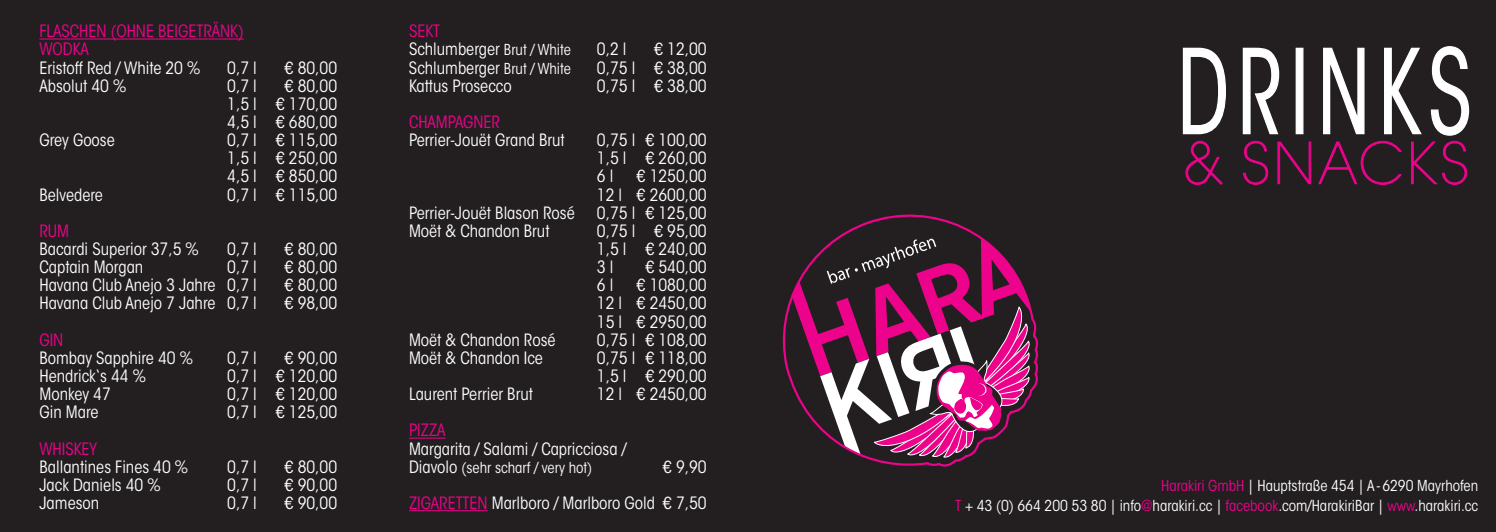
<style>
.page{position:relative;width:1496px;height:532px;background:#fff}
.page>*{position:absolute;margin:0;border:0;box-sizing:border-box;transform-origin:0 0}
.t1{font:200 56.25px "ITC Avant Garde Std";letter-spacing:.06em;color:#ed028c}
.t2{font:condensed 16.88px/18.1px "ITC Avant Garde Std";color:#fff;text-align:justify}
.t3{font:condensed 16.88px/18.1px "ITC Avant Garde Std";color:#ed028c}
.t4{font:condensed 15px/20px "ITC Avant Garde Std";color:#fff;text-align:right}
.s1{color:#ed028c}
.s2{font-size:15px}
.s3{font-size:16.88px}
</style>
<div class="page">
<div style="left:0;top:0;width:1495px;height:531px;background:#231f20"></div>
<svg style="left:782px;top:214px;width:256px;height:172px"></svg>
<svg style="left:787px;top:236px;width:249px;height:231px"></svg>
<svg style="left:1182px;top:46px;width:287px;height:139px"></svg>
<hr style="left:39px;top:39px;width:205px;height:1px;background:#ed028c">
<hr style="left:409px;top:437px;width:36px;height:1px;background:#ed028c">
<hr style="left:409px;top:510px;width:78px;height:1px;background:#ed028c">
<p class="t3" style="left:39px;top:22px;width:206px">Flaschen (Ohne Beigetränk)<br>Wodka</p>
<p class="t2" style="left:39px;top:58px;width:162px">Eristoff Red / White 20 %</p>
<p class="t2" style="left:227px;top:58px;width:31px">0,7 l</p>
<p class="t2" style="left:284px;top:58px;width:54px">€ 80,00</p>
<p class="t2" style="left:39px;top:77px;width:88px">Absolut 40 %</p>
<p class="t2" style="left:227px;top:77px;width:31px">0,7 l</p>
<p class="t2" style="left:227px;top:77px;width:111px;text-indent:57px">€ 80,00<br>1,5 l € 170,00<br>4,5 l € 680,00</p>
<p class="t2" style="left:39px;top:131px;width:77px">Grey Goose</p>
<p class="t2" style="left:227px;top:131px;width:111px">0,7 l € 115,00<br>1,5 l € 250,00<br>4,5 l € 850,00</p>
<p class="t2" style="left:39px;top:185px;width:65px">Belvedere</p>
<p class="t2" style="left:227px;top:185px;width:111px">0,7 l € 115,00</p>
<p class="t3" style="left:39px;top:222px;width:29px">Rum</p>
<p class="t2" style="left:39px;top:240px;width:161px">Bacardi Superior 37,5 %</p>
<p class="t2" style="left:227px;top:240px;width:31px">0,7 l</p>
<p class="t2" style="left:284px;top:240px;width:54px">€ 80,00</p>
<p class="t2" style="left:39px;top:258px;width:105px">Captain Morgan</p>
<p class="t2" style="left:227px;top:258px;width:31px">0,7 l</p>
<p class="t2" style="left:284px;top:258px;width:54px">€ 80,00</p>
<p class="t2" style="left:39px;top:276px;width:219px">Havana Club Anejo 3 Jahre 0,7 l</p>
<p class="t2" style="left:284px;top:276px;width:54px">€ 80,00</p>
<p class="t2" style="left:39px;top:294px;width:219px">Havana Club Anejo 7 Jahre 0,7 l</p>
<p class="t2" style="left:284px;top:294px;width:54px">€ 98,00</p>
<p class="t3" style="left:39px;top:330px;width:25px">Gin</p>
<p class="t2" style="left:39px;top:348px;width:155px">Bombay Sapphire 40 %</p>
<p class="t2" style="left:227px;top:348px;width:31px">0,7 l</p>
<p class="t2" style="left:284px;top:348px;width:54px">€ 90,00</p>
<p class="t2" style="left:39px;top:367px;width:108px">Hendrick‘s 44 %</p>
<p class="t2" style="left:227px;top:367px;width:111px">0,7 l € 120,00</p>
<p class="t2" style="left:39px;top:385px;width:73px">Monkey 47</p>
<p class="t2" style="left:227px;top:385px;width:111px">0,7 l € 120,00</p>
<p class="t2" style="left:39px;top:403px;width:61px">Gin Mare</p>
<p class="t2" style="left:227px;top:403px;width:111px">0,7 l € 125,00</p>
<p class="t3" style="left:39px;top:439px;width:59px">Whiskey</p>
<p class="t2" style="left:39px;top:457px;width:150px">Ballantines Fines 40 %</p>
<p class="t2" style="left:227px;top:457px;width:31px">0,7 l</p>
<p class="t2" style="left:284px;top:457px;width:54px">€ 80,00</p>
<p class="t2" style="left:39px;top:475px;width:123px">Jack Daniels 40 %</p>
<p class="t2" style="left:227px;top:475px;width:31px">0,7 l</p>
<p class="t2" style="left:284px;top:475px;width:54px">€ 90,00</p>
<p class="t2" style="left:39px;top:493px;width:61px">Jameson</p>
<p class="t2" style="left:227px;top:493px;width:31px">0,7 l</p>
<p class="t2" style="left:284px;top:493px;width:54px">€ 90,00</p>
<p class="t2" style="left:409px;top:22px;width:163px"><span class="s1">Sekt<br></span>Schlumberger <span class="s2">Brut / White</span></p>
<p class="t2" style="left:597px;top:40px;width:31px">0,2 l</p>
<p class="t2" style="left:653px;top:40px;width:54px">€ 12,00</p>
<p class="t2" style="left:409px;top:58px;width:163px">Schlumberger <span class="s2">Brut / White</span></p>
<p class="t2" style="left:597px;top:58px;width:111px">0,75 l € 38,00</p>
<p class="t2" style="left:409px;top:77px;width:104px">Kattus Prosecco</p>
<p class="t2" style="left:597px;top:77px;width:111px">0,75 l € 38,00</p>
<p class="t3" style="left:409px;top:113px;width:11px">Champag</p>
<p class="t3" style="left:473px;top:113px;width:28px">ner</p>
<p class="t2" style="left:409px;top:131px;width:157px">Perrier-Jouët Grand Brut</p>
<p class="t2" style="left:597px;top:131px;width:111px">0,75 l € 100,00<br>1,5 l € 260,00<br>6 l</p>
<p class="t2" style="left:597px;top:167px;width:111px;text-align:right">€ 1250,00<br>12 l € 2600,00</p>
<p class="t2" style="left:409px;top:203px;width:167px">Perrier-Jouët Blason Rosé</p>
<p class="t2" style="left:597px;top:203px;width:111px">0,75 l € 125,00</p>
<p class="t2" style="left:409px;top:222px;width:142px">Moët &amp; Chandon Brut</p>
<p class="t2" style="left:597px;top:222px;width:111px">0,75 l € 95,00<br>1,5 l € 240,00<br>3 l</p>
<p class="t2" style="left:645px;top:258px;width:63px">€ 540,00</p>
<p class="t2" style="left:597px;top:276px;width:111px;text-indent:39px">€ 1080,00<br>12 l € 2450,00<br>15 l € 2950,00</p>
<p class="t2" style="left:597px;top:276px;width:18px">6 l</p>
<p class="t2" style="left:409px;top:330px;width:148px">Moët &amp; Chandon Rosé</p>
<p class="t2" style="left:597px;top:330px;width:111px">0,75 l € 108,00</p>
<p class="t2" style="left:409px;top:348px;width:135px">Moët &amp; Chandon Ice</p>
<p class="t2" style="left:597px;top:348px;width:111px">0,75 l € 118,00<br>1,5 l € 290,00</p>
<p class="t2" style="left:409px;top:385px;width:125px">Laurent Perrier Brut</p>
<p class="t2" style="left:597px;top:385px;width:111px">12 l € 2450,00</p>
<p class="t3" style="left:409px;top:421px;width:38px">Pizza</p>
<p class="t2" style="left:409px;top:439px;width:219px">Margarita / Salami / Capricciosa /</p>
<p class="t4" style="left:409px;top:457px;width:185px"><span class="s3">Diavolo</span> (sehr scharf / very hot)</p>
<p class="t2" style="left:409px;top:448px;width:299px;line-height:36.2px;text-align:right">€ 9,90<br><span class="s1">Zigaretten</span> Marlboro / Marlboro Gold € 7,50</p>
<h1 class="t1" style="left:1182px;top:130px;width:288px">&amp; SNACKS</h1>
<p class="t4" style="left:955px;top:475px;width:524px"><span class="s1">Harakiri GmbH</span> | Hauptstraße 454 | A-6290 Mayrhofen<br><span class="s1">T</span> + 43 (0) 664 200 53 80 | info<span class="s1">@</span>harakiri.cc | <span class="s1">facebook</span>.com/HarakiriBar | <span class="s1">www</span>.harakiri.cc</p>
</div>
